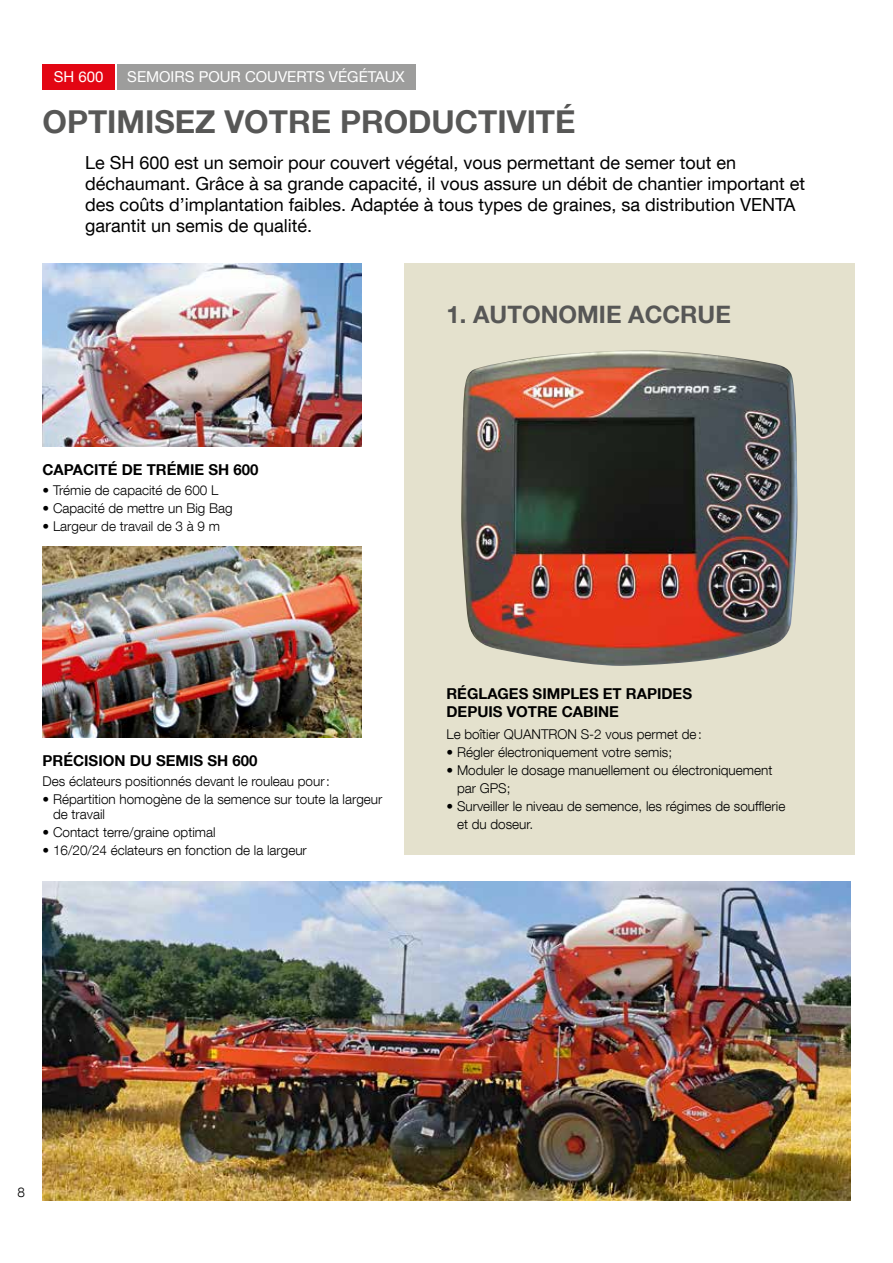
<style>
.page{position:relative;width:893px;height:1263px;background:#fff}
.page>*{position:absolute;margin:0;border:0;box-sizing:border-box;transform-origin:0 0}
.t1{font:700 31.5px "Helvetica Neue LT Com";color:#575756}
.t2{font:700 24px "Helvetica Neue LT Com";color:#575756}
.t3{font:18px/21px "Helvetica Neue LT Com";color:#000}
.t4{font:700 15px/18px "Helvetica Neue LT Com";color:#000}
.t5{font:15px "Helvetica Neue LT Com";color:#fff}
.t6{font:300 13.5px/18px "Helvetica Neue LT Com";color:#000}
</style>
<div class="page">
<img style="left:43px;top:881px;width:807px;height:319px">
<div style="left:404px;top:264px;width:451px;height:591px;background:#e4e1cd"></div>
<img style="left:43px;top:264px;width:318px;height:182px">
<img style="left:461px;top:350px;width:336px;height:316px">
<img style="left:43px;top:546px;width:318px;height:191px">
<div style="left:43px;top:64px;width:72px;height:25px;background:#e30613"></div>
<div style="left:117px;top:64px;width:298px;height:25px;background:#9d9d9c"></div>
<p class="t5" style="left:54px;top:67px;width:51px">SH 600</p>
<p class="t5" style="left:127px;top:67px;width:279px">SEMOIRS POUR COUVERTS VÉGÉTAUX</p>
<h1 class="t1" style="left:43px;top:102px;width:535px">OPTIMISEZ VOTRE PRODUCTIVITÉ</h1>
<p class="t3" style="left:85px;top:151px;width:722px">Le SH 600 est un semoir pour couvert végétal, vous permettant de semer tout en déchaumant. Grâce à sa grande capacité, il vous assure un débit de chantier important et des coûts d’implantation faibles. Adaptée à tous types de graines, sa distribution VENTA garantit un semis de qualité.</p>
<p class="t4" style="left:43px;top:460px;width:217px">CAPACITÉ DE TRÉMIE SH 600</p>
<p class="t6" style="left:43px;top:481px;width:177px">• Trémie de capacité de 600 L</p>
<p class="t6" style="left:43px;top:499px;width:192px">• Capacité de mettre un Big Bag</p>
<p class="t6" style="left:43px;top:517px;width:179px">• Largeur de travail de 3 à 9 m</p>
<p class="t4" style="left:43px;top:751px;width:217px">PRÉCISION DU SEMIS SH 600</p>
<p class="t6" style="left:43px;top:772px;width:289px">Des éclateurs positionnés devant le rouleau pour:</p>
<p class="t6" style="left:53px;top:791px;width:331px;line-height:15px;text-indent:-11px">• Répartition homogène de la semence sur toute la largeur de travail</p>
<p class="t6" style="left:43px;top:823px;width:175px">• Contact terre/graine optimal</p>
<p class="t6" style="left:43px;top:841px;width:266px">• 16/20/24 éclateurs en fonction de la largeur</p>
<h2 class="t2" style="left:446px;top:300px;width:286px">1. AUTONOMIE ACCRUE</h2>
<p class="t4" style="left:446px;top:684px;width:247px">RÉGLAGES SIMPLES ET RAPIDES<br>DEPUIS VOTRE CABINE</p>
<p class="t6" style="left:446px;top:725px;width:257px">Le boîtier QUANTRON S-2 vous permet de:</p>
<p class="t6" style="left:446px;top:743px;width:227px">• Régler électroniquement votre semis;</p>
<p class="t6" style="left:457px;top:761px;width:317px;text-indent:-11px">• Moduler le dosage manuellement ou électroniquement par GPS;</p>
<p class="t6" style="left:457px;top:797px;width:330px;text-indent:-11px">• Surveiller le niveau de semence, les régimes de soufflerie et du doseur.</p>
<p class="t6" style="left:18px;top:1183px;width:9px">8</p>
</div>
